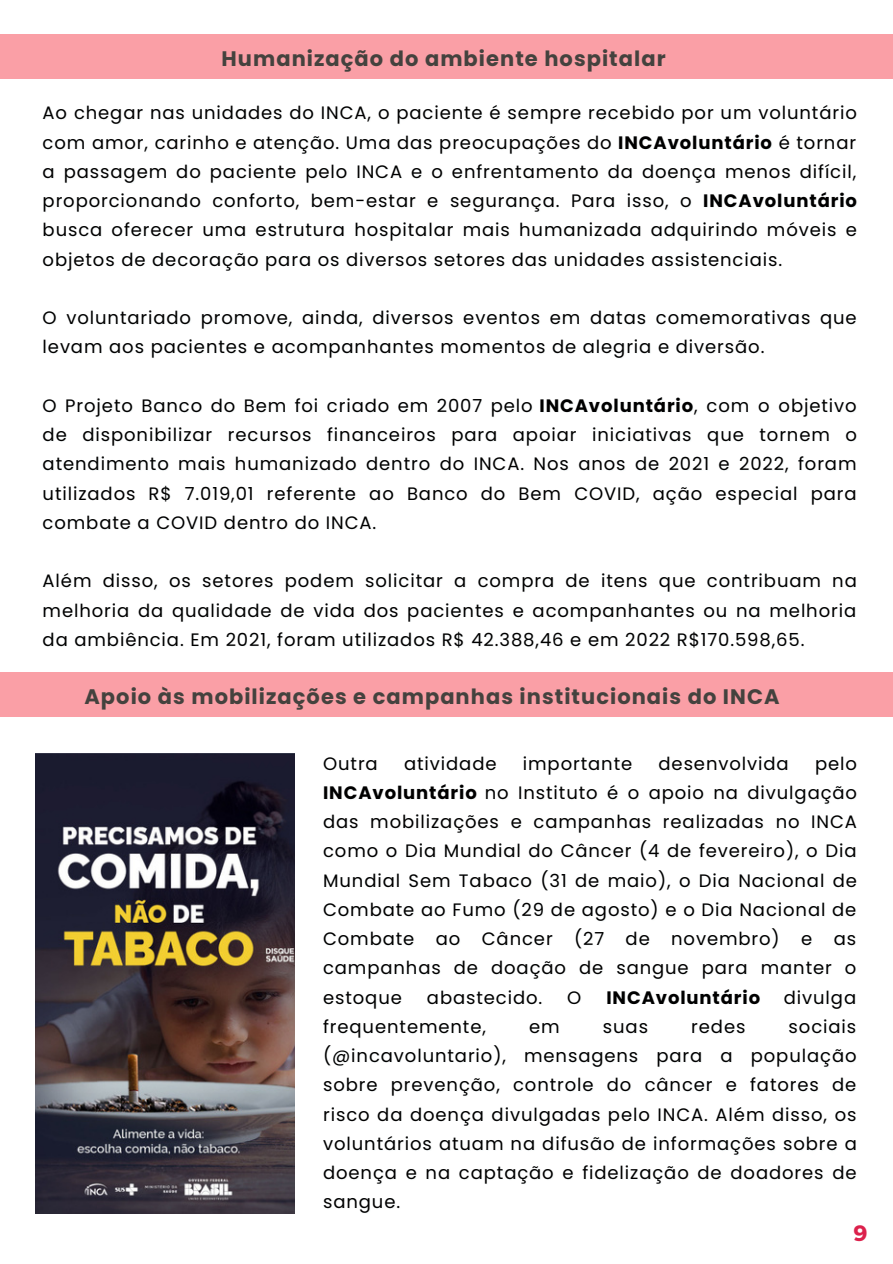
<style>
.page{position:relative;width:893px;height:1264px;background:#fff}
.page>*{position:absolute;margin:0;border:0;box-sizing:border-box;transform-origin:0 0}
.t1{font:700 22.2px "Montserrat";color:#dc214c}
.t2{font:700 21px "Poppins";letter-spacing:.05em;color:#44423e}
.t3{font:18px/29.2px "Poppins";letter-spacing:.05em;color:#000;text-align:justify}
.t4{font:700 18px "Poppins";letter-spacing:.05em;color:#000}
.s1{font-weight:700}
</style>
<div class="page">
<div style="left:0;top:35px;width:892px;height:44px;background:#fa9fa6"></div>
<div style="left:0;top:672px;width:892px;height:44px;background:#fa9fa6"></div>
<img style="left:36px;top:753px;width:258px;height:460px">
<p class="t2" style="left:221px;top:44px;width:445px">Humanização do ambiente hospitalar</p>
<p class="t3" style="left:43px;top:99px;width:815px">Ao chegar nas unidades do INCA, o paciente é sempre recebido por um voluntário com amor, carinho e atenção. Uma das preocupações do <span class="s1">INCAvoluntário</span> é tornar a passagem do paciente pelo INCA e o enfrentamento da doença menos difícil, proporcionando conforto, bem-estar e segurança. Para isso, o <span class="s1">INCAvoluntário </span>busca oferecer uma estrutura hospitalar mais humanizada adquirindo móveis e objetos de decoração para os diversos setores das unidades assistenciais.</p>
<p class="t3" style="left:43px;top:303px;width:815px">O voluntariado promove, ainda, diversos eventos em datas comemorativas que levam aos pacientes e acompanhantes momentos de alegria e diversão.</p>
<p class="t3" style="left:43px;top:391px;width:815px">O Projeto Banco do Bem foi criado em 2007 pelo <span class="s1">INCAvoluntário</span>, com o objetivo de disponibilizar recursos financeiros para apoiar iniciativas que tornem o atendimento mais humanizado dentro do INCA. Nos anos de 2021 e 2022, foram utilizados R$ 7.019,01 referente ao Banco do Bem COVID, ação especial para combate a COVID dentro do INCA.</p>
<p class="t3" style="left:43px;top:566px;width:815px">Além disso, os setores podem solicitar a compra de itens que contribuam na melhoria da qualidade de vida dos pacientes e acompanhantes ou na melhoria da ambiência. Em 2021, foram utilizados R$ 42.388,46 e em 2022 R$170.598,65.</p>
<p class="t2" style="left:84px;top:681px;width:696px">Apoio às mobilizações e campanhas institucionais do INCA</p>
<p class="t3" style="left:323px;top:748px;width:56px">Outra</p>
<p class="t3" style="left:404px;top:748px;width:94px">atividade</p>
<p class="t3" style="left:523px;top:748px;width:111px">importante</p>
<p class="t3" style="left:658px;top:748px;width:132px">desenvolvida</p>
<p class="t3" style="left:323px;top:748px;width:535px;text-indent:492px">pelo <span class="s1">INCAvoluntário</span> no Instituto é o apoio na divulgação das mobilizações e campanhas realizadas no INCA como o Dia Mundial do Câncer (4 de fevereiro), o Dia Mundial Sem Tabaco (31 de maio), o Dia Nacional de Combate ao Fumo (29 de agosto) e o Dia Nacional de Combate ao Câncer (27 de novembro) e as campanhas de doação de sangue para manter o estoque</p>
<p class="t3" style="left:427px;top:982px;width:117px">abastecido.</p>
<p class="t3" style="left:567px;top:982px;width:16px">O</p>
<p class="t4" style="left:606px;top:984px;width:155px">INCAvoluntário</p>
<p class="t3" style="left:783px;top:982px;width:74px">divulga</p>
<p class="t3" style="left:323px;top:1011px;width:164px">frequentemente,</p>
<p class="t3" style="left:529px;top:1011px;width:32px">em</p>
<p class="t3" style="left:603px;top:1011px;width:47px">suas</p>
<p class="t3" style="left:691px;top:1011px;width:56px">redes</p>
<p class="t3" style="left:323px;top:1011px;width:535px;text-indent:465px">sociais (@incavoluntario), mensagens para a população sobre prevenção, controle do câncer e fatores de risco da doença divulgadas pelo INCA. Além disso, os voluntários atuam na difusão de informações sobre a doença e na captação e fidelização de doadores de sangue.</p>
<p class="t1" style="left:853px;top:1218px;width:16px">9</p>
</div>
